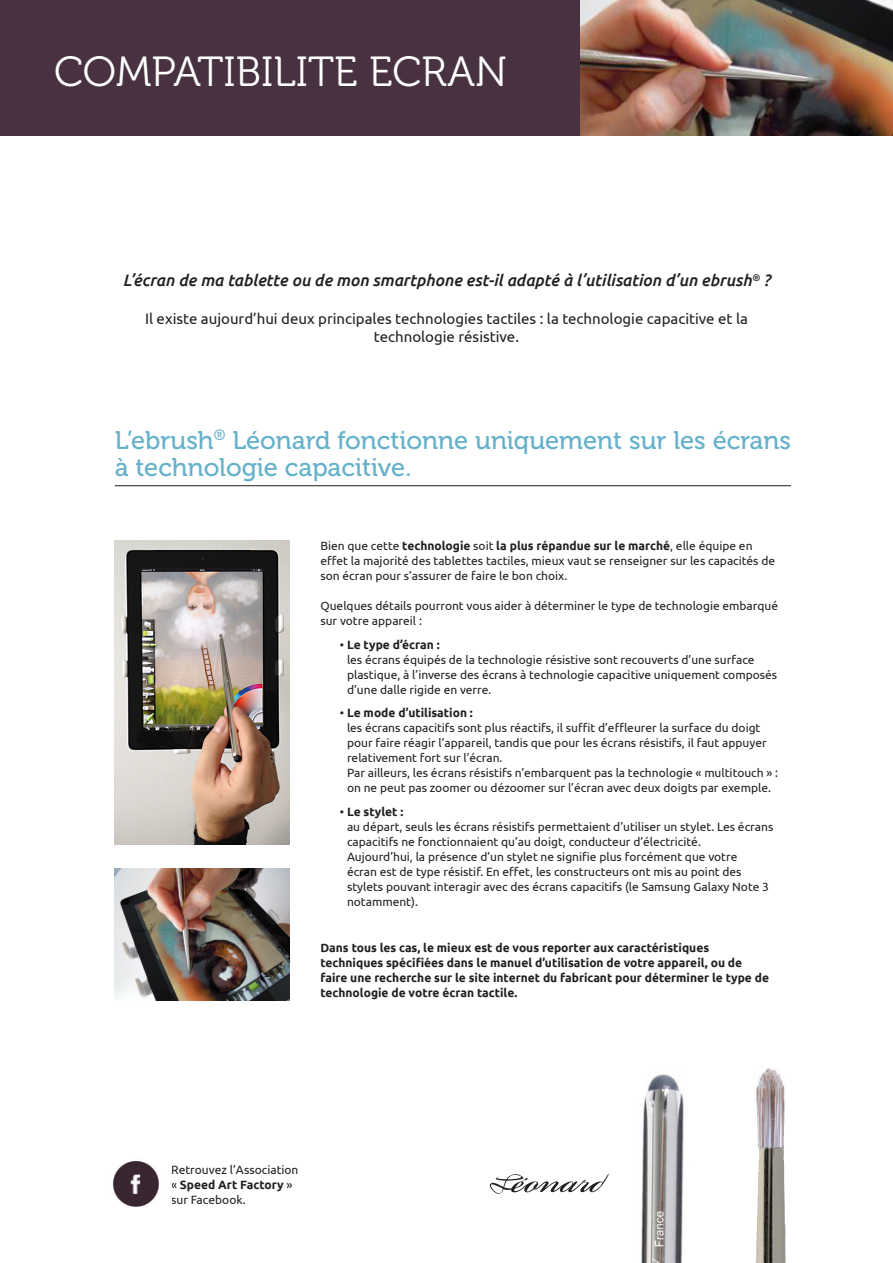
<style>
.page{position:relative;width:893px;height:1263px;background:#fff}
.page>*{position:absolute;margin:0;border:0;box-sizing:border-box;transform-origin:0 0}
.t1{font:42px "Museo 300";color:#fff}
.t2{font:25.5px/27px "Museo 500";color:#66b1ca}
.t3{font:italic 500 16.5px "Ubuntu";color:#231f20}
.t4{font:15px/18px "Ubuntu";color:#231f20;text-align:center}
.t5{font:12px/15px "Ubuntu";color:#231f20}
.t6{font:700 12px/15px "Ubuntu";color:#231f20}
.s1{font-weight:700}
</style>
<div class="page">
<div style="left:0;top:0;width:892px;height:135px;background:#483140"></div>
<img style="left:581px;top:1px;width:312px;height:134px">
<hr style="left:115px;top:485px;width:676px;height:1px;background:#231f20">
<img style="left:115px;top:541px;width:174px;height:303px">
<img style="left:115px;top:868px;width:174px;height:132px">
<img style="left:755px;top:1068px;width:31px;height:195px">
<img style="left:641px;top:1074px;width:43px;height:189px">
<img style="left:113px;top:1161px;width:46px;height:46px">
<svg style="left:490px;top:1173px;width:119px;height:21px"></svg>
<p class="t1" style="left:54px;top:48px;width:454px">COMPATIBILITE ECRAN</p>
<p class="t3" style="left:123px;top:270px;width:649px">L’écran de ma tablette ou de mon smartphone est-il adapté à l’utilisation d’un ebrush<sup>®</sup> ?</p>
<p class="t4" style="left:145px;top:309px;width:604px">Il existe aujourd’hui deux principales technologies tactiles : la technologie capacitive et la technologie résistive.</p>
<p class="t2" style="left:115px;top:427px;width:678px">L’ebrush<sup>®</sup> Léonard fonctionne uniquement sur les écrans à technologie capacitive.</p>
<p class="t5" style="left:320px;top:538px;width:456px">Bien que cette <span class="s1">technologie</span> soit <span class="s1">la plus répandue sur le marché</span>, elle équipe en effet la majorité des tablettes tactiles, mieux vaut se renseigner sur les capacités de son écran pour s’assurer de faire le bon choix.</p>
<p class="t5" style="left:320px;top:598px;width:459px">Quelques détails pourront vous aider à déterminer le type de technologie embarqué sur votre appareil :</p>
<p class="t5" style="left:347px;top:636px;width:432px;text-indent:-7px">• <span class="s1">Le type d’écran :<br></span>les écrans équipés de la technologie résistive sont recouverts d’une surface plastique, à l’inverse des écrans à technologie capacitive uniquement composés d’une dalle rigide en verre.</p>
<p class="t5" style="left:347px;top:705px;width:433px;text-indent:-7px">• <span class="s1">Le mode d’utilisation :<br></span>les écrans capacitifs sont plus réactifs, il suffit d’effleurer la surface du doigt pour faire réagir l’appareil, tandis que pour les écrans résistifs, il faut appuyer relativement fort sur l’écran.<br>Par ailleurs, les écrans résistifs n’embarquent pas la technologie « multitouch » : on ne peut pas zoomer ou dézoomer sur l’écran avec deux doigts par exemple.</p>
<p class="t5" style="left:347px;top:803px;width:428px;text-indent:-7px">• <span class="s1">Le stylet :<br></span>au départ, seuls les écrans résistifs permettaient d’utiliser un stylet. Les écrans capacitifs ne fonctionnaient qu’au doigt, conducteur d’électricité.<br>Aujourd’hui, la présence d’un stylet ne signifie plus forcément que votre<br>écran est de type résistif. En effet, les constructeurs ont mis au point des stylets pouvant interagir avec des écrans capacitifs (le Samsung Galaxy Note 3 notamment).</p>
<p class="t6" style="left:320px;top:940px;width:450px">Dans tous les cas, le mieux est de vous reporter aux caractéristiques techniques spécifiées dans le manuel d’utilisation de votre appareil, ou de faire une recherche sur le site internet du fabricant pour déterminer le type de technologie de votre écran tactile.</p>
<p class="t5" style="left:171px;top:1162px;width:129px">Retrouvez l’Association « <span class="s1">Speed Art Factory</span> » sur Facebook.</p>
</div>
